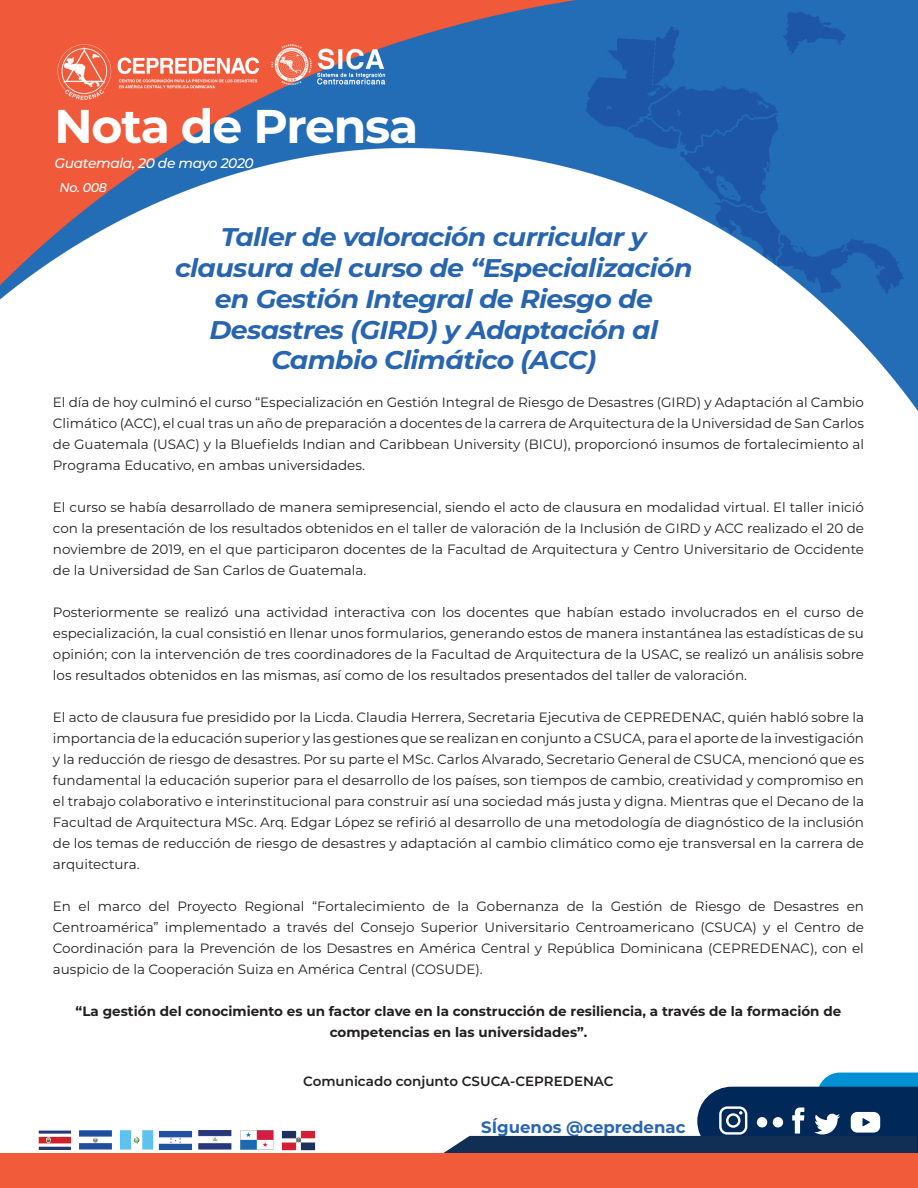
<style>
.page{position:relative;width:918px;height:1188px;background:#fff}
.page>*{position:absolute;margin:0;border:0;box-sizing:border-box;transform-origin:0 0}
.t1{font:700 47.25px "Montserrat";letter-spacing:-.025em;color:#fff}
.t2{font:italic 700 25.65px/30.8px "Montserrat";letter-spacing:-.025em;color:#2865b0;text-align:center;scale:1.05 1}
.t3{font:700 16.5px "Montserrat";color:#2865b0}
.t4{font:italic 500 13.8px "Montserrat";letter-spacing:-.025em;color:#fff}
.t5{font:13.5px/21px "Montserrat";color:#231f20;text-align:justify}
.t6{font:700 13.5px/21px "Montserrat";color:#231f20;text-align:center}
.t7{font:600 13.5px "Montserrat";color:#231f20}
.t8{font:italic 500 12.6px "Montserrat";color:#fff}
</style>
<div class="page">
<img style="left:0;top:0;width:918px;height:411px">
<svg style="left:0;top:1073px;width:918px;height:97px"></svg>
<div style="left:1px;top:1153px;width:917px;height:34px;background:#f15b3a"></div>
<h1 class="t1" style="left:55px;top:92px;width:365px">Nota de Prensa</h1>
<p class="t4" style="left:55px;top:153px;width:201px">Guatemala, 20 de mayo 2020</p>
<p class="t8" style="left:60px;top:179px;width:49px">No. 008</p>
<h2 class="t2" style="left:175px;top:221px;width:494px">Taller de valoración curricular y clausura del curso de “Especialización en Gestión Integral de Riesgo de<br>Desastres (GIRD) y Adaptación al<br>Cambio Climático (ACC)</h2>
<p class="t5" style="left:53px;top:391px;width:813px">El día de hoy culminó el curso “Especialización en Gestión Integral de Riesgo de Desastres (GIRD) y Adaptación al Cambio Climático (ACC), el cual tras un año de preparación a docentes de la carrera de Arquitectura de la Universidad de San Carlos de Guatemala (USAC) y la Bluefields Indian and Caribbean University (BICU), proporcionó insumos de fortalecimiento al Programa Educativo, en ambas universidades.</p>
<p class="t5" style="left:53px;top:496px;width:813px">El curso se había desarrollado de manera semipresencial, siendo el acto de clausura en modalidad virtual. El taller inició con la presentación de los resultados obtenidos en el taller de valoración de la Inclusión de GIRD y ACC realizado el 20 de noviembre de 2019, en el que participaron docentes de la Facultad de Arquitectura y Centro Universitario de Occidente de la Universidad de San Carlos de Guatemala.</p>
<p class="t5" style="left:53px;top:602px;width:813px">Posteriormente se realizó una actividad interactiva con los docentes que habían estado involucrados en el curso de especialización, la cual consistió en llenar unos formularios, generando estos de manera instantánea las estadísticas de su opinión; con la intervención de tres coordinadores de la Facultad de Arquitectura de la USAC, se realizó un análisis sobre los resultados obtenidos en las mismas, así como de los resultados presentados del taller de valoración.</p>
<p class="t5" style="left:53px;top:707px;width:813px">El acto de clausura fue presidido por la Licda. Claudia Herrera, Secretaria Ejecutiva de CEPREDENAC, quién habló sobre la importancia de la educación superior y las gestiones que se realizan en conjunto a CSUCA, para el aporte de la investigación y la reducción de riesgo de desastres. Por su parte el MSc. Carlos Alvarado, Secretario General de CSUCA, mencionó que es fundamental la educación superior para el desarrollo de los países, son tiempos de cambio, creatividad y compromiso en el trabajo colaborativo e interinstitucional para construir así una sociedad más justa y digna. Mientras que el Decano de la Facultad de Arquitectura MSc. Arq. Edgar López se refirió al desarrollo de una metodología de diagnóstico de la inclusión de los temas de reducción de riesgo de desastres y adaptación al cambio climático como eje transversal en la carrera de arquitectura.</p>
<p class="t5" style="left:53px;top:896px;width:813px">En el marco del Proyecto Regional “Fortalecimiento de la Gobernanza de la Gestión de Riesgo de Desastres en Centroamérica” implementado a través del Consejo Superior Universitario Centroamericano (CSUCA) y el Centro de Coordinación para la Prevención de los Desastres en América Central y República Dominicana (CEPREDENAC), con el auspicio de la Cooperación Suiza en América Central (COSUDE).</p>
<p class="t6" style="left:76px;top:1000px;width:767px">“La gestión del conocimiento es un factor clave en la construcción de resiliencia, a través de la formación de competencias en las universidades”.</p>
<p class="t7" style="left:303px;top:1071px;width:312px">Comunicado conjunto CSUCA-CEPREDENAC</p>
<p class="t3" style="left:481px;top:1116px;width:206px">SÍguenos @cepredenac</p>
</div>
